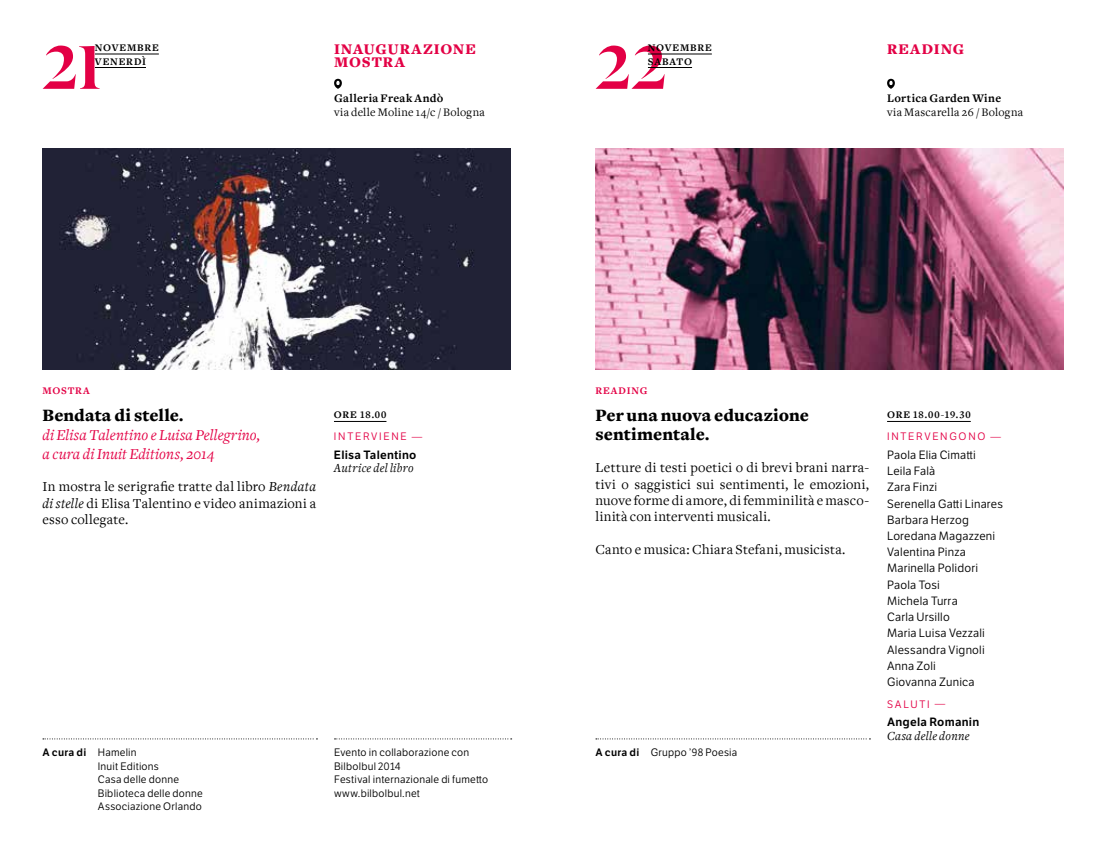
<style>
.page{position:relative;width:1106px;height:851px;background:#fff}
.page>*{position:absolute;margin:0;border:0;box-sizing:border-box;transform-origin:0 0}
.t1{font:500 67.8px "Dala Floda";color:#e30045}
.t2{font:900 18px/18.9px "Freight Text";letter-spacing:.005em;color:#000}
.t3{font:italic 15.75px/18.9px "Freight Text";letter-spacing:.005em;color:#e30045}
.t4{font:900 15.3px "Freight Text";letter-spacing:.075em;color:#e30045}
.t5{font:14.25px/16.2px "Freight Text";letter-spacing:.02em;color:#000;text-align:justify}
.t6{font:italic 12.75px "Freight Text";letter-spacing:.02em;color:#000}
.t7{font:12px "Freight Text";letter-spacing:.025em;color:#000}
.t8{font:700 12px "Freight Text";letter-spacing:.035em;color:#000}
.t9{font:11.7px/16.2px "LFT Etica";letter-spacing:.015em;color:#000}
.t10{font:600 11.7px "LFT Etica";letter-spacing:.02em;color:#000}
.t11{font:10.5px/13.5px "LFT Etica";letter-spacing:.02em;color:#000}
.t12{font:10.5px/13.5px "Freight Text Bold SC";letter-spacing:.075em;color:#000}
.t13{font:10.5px "LFT Etica";letter-spacing:.17em;color:#e30045}
.t14{font:700 10.5px "Freight Text";letter-spacing:.125em;color:#e30045}
.t15{font:700 10.5px "Freight Text";letter-spacing:.095em;color:#e30045}
.s1{font-style:italic}
.s2{font-weight:600}
</style>
<div class="page">
<img style="left:595px;top:148px;width:468px;height:222px">
<img style="left:43px;top:148px;width:467px;height:222px">
<hr style="left:887px;top:421px;width:83px;height:1px;background:#000">
<svg style="left:596px;top:738px;width:274px;height:1px"></svg>
<hr style="left:334px;top:421px;width:52px;height:1px;background:#000">
<svg style="left:43px;top:738px;width:274px;height:1px"></svg>
<svg style="left:334px;top:738px;width:177px;height:1px"></svg>
<svg style="left:887px;top:79px;width:7px;height:10px"></svg>
<hr style="left:648px;top:54px;width:64px;height:1px;background:#000">
<hr style="left:648px;top:67px;width:44px;height:1px;background:#000">
<svg style="left:334px;top:79px;width:8px;height:10px"></svg>
<hr style="left:95px;top:54px;width:64px;height:1px;background:#000">
<hr style="left:95px;top:67px;width:51px;height:1px;background:#000">
<h1 class="t1" style="left:43px;top:22px;width:60px">21</h1>
<p class="t4" style="left:334px;top:40px;width:78px">inauguraz</p>
<p class="t4" style="left:434px;top:40px;width:19px">ione</p>
<p class="t12" style="left:95px;top:41px;width:65px">NOVEMBRE<br>VENERDÌ</p>
<p class="t4" style="left:334px;top:53px;width:13px">mostra</p>
<p class="t8" style="left:334px;top:92px;width:111px">Galleria Freak Andò</p>
<p class="t7" style="left:334px;top:105px;width:152px">via delle Moline 14/c / Bologna</p>
<p class="t15" style="left:43px;top:385px;width:27px">mostra</p>
<p class="t2" style="left:43px;top:406px;width:142px">Bendata di stelle.</p>
<p class="t3" style="left:43px;top:426px;width:219px">di Elisa Talentino e Luisa Pellegrino, a cura di Inuit Editions, 2014</p>
<p class="t5" style="left:43px;top:479px;width:275px">In mostra le serigrafie tratte dal libro <span class="s1">Bendata di stelle</span> di Elisa Talentino e video animazioni a esso collegate.</p>
<p class="t12" style="left:334px;top:408px;width:54px">ORE 18.00</p>
<p class="t13" style="left:334px;top:430px;width:8px">inter</p>
<p class="t13" style="left:371px;top:430px;width:16px">viene</p>
<p class="t13" style="left:412px;top:430px;width:12px">—</p>
<p class="t10" style="left:334px;top:447px;width:84px">Elisa Talentino</p>
<p class="t6" style="left:334px;top:461px;width:81px">Autrice del libro</p>
<p class="t11" style="left:98px;top:746px;width:106px;text-indent:-55px"><span class="s2">A cura di</span> Hamelin<br>Inuit Editions<br>Casa delle donne<br>Biblioteca delle donne<br>Associazione Orlando</p>
<p class="t11" style="left:334px;top:746px;width:155px">Evento in collaborazione con<br>Bilbolbul 2014<br>Festival internazionale di fumetto www.bilbolbul.net</p>
<h1 class="t1" style="left:596px;top:22px;width:71px">22</h1>
<p class="t4" style="left:887px;top:40px;width:13px">read</p>
<p class="t4" style="left:934px;top:40px;width:32px">ing</p>
<p class="t8" style="left:887px;top:92px;width:116px">Lortica Garden Wine</p>
<p class="t7" style="left:887px;top:105px;width:138px">via Mascarella 26 / Bologna</p>
<p class="t12" style="left:648px;top:41px;width:65px">NOVEMBRE<br>SABATO</p>
<p class="t14" style="left:595px;top:385px;width:51px">reading</p>
<p class="t2" style="left:595px;top:406px;width:215px">Per una nuova educazione sentimentale.</p>
<p class="t5" style="left:595px;top:460px;width:275px">Letture di testi poetici o di brevi brani narra&shy;tivi o saggistici sui sentimenti, le emozioni, nuove forme di amore, di femminilità e masco&shy;linità con interventi musicali.</p>
<p class="t5" style="left:595px;top:541px;width:251px">Canto e musica: Chiara Stefani, musicista.</p>
<p class="t11" style="left:595px;top:746px;width:143px"><span class="s2">A cura di</span> Gruppo ’98 Poesia</p>
<p class="t12" style="left:887px;top:408px;width:85px">ORE 18.00-19.30</p>
<p class="t13" style="left:887px;top:430px;width:8px">inter</p>
<p class="t13" style="left:924px;top:430px;width:17px">veng</p>
<p class="t13" style="left:958px;top:430px;width:44px">ono —</p>
<p class="t9" style="left:887px;top:447px;width:117px">Paola Elia Cimatti<br>Leila Falà<br>Zara Finzi<br>Serenella Gatti Linares<br>Barbara Herzog<br>Loredana Magazzeni<br>Valentina Pinza<br>Marinella Polidori<br>Paola Tosi<br>Michela Turra<br>Carla Ursillo<br>Maria Luisa Vezzali<br>Alessandra Vignoli<br>Anna Zoli<br>Giovanna Zunica</p>
<p class="t13" style="left:887px;top:697px;width:16px">Saluti</p>
<p class="t13" style="left:934px;top:697px;width:12px">—</p>
<p class="t10" style="left:887px;top:715px;width:94px">Angela Romanin</p>
<p class="t6" style="left:887px;top:728px;width:84px">Casa delle donne</p>
</div>
